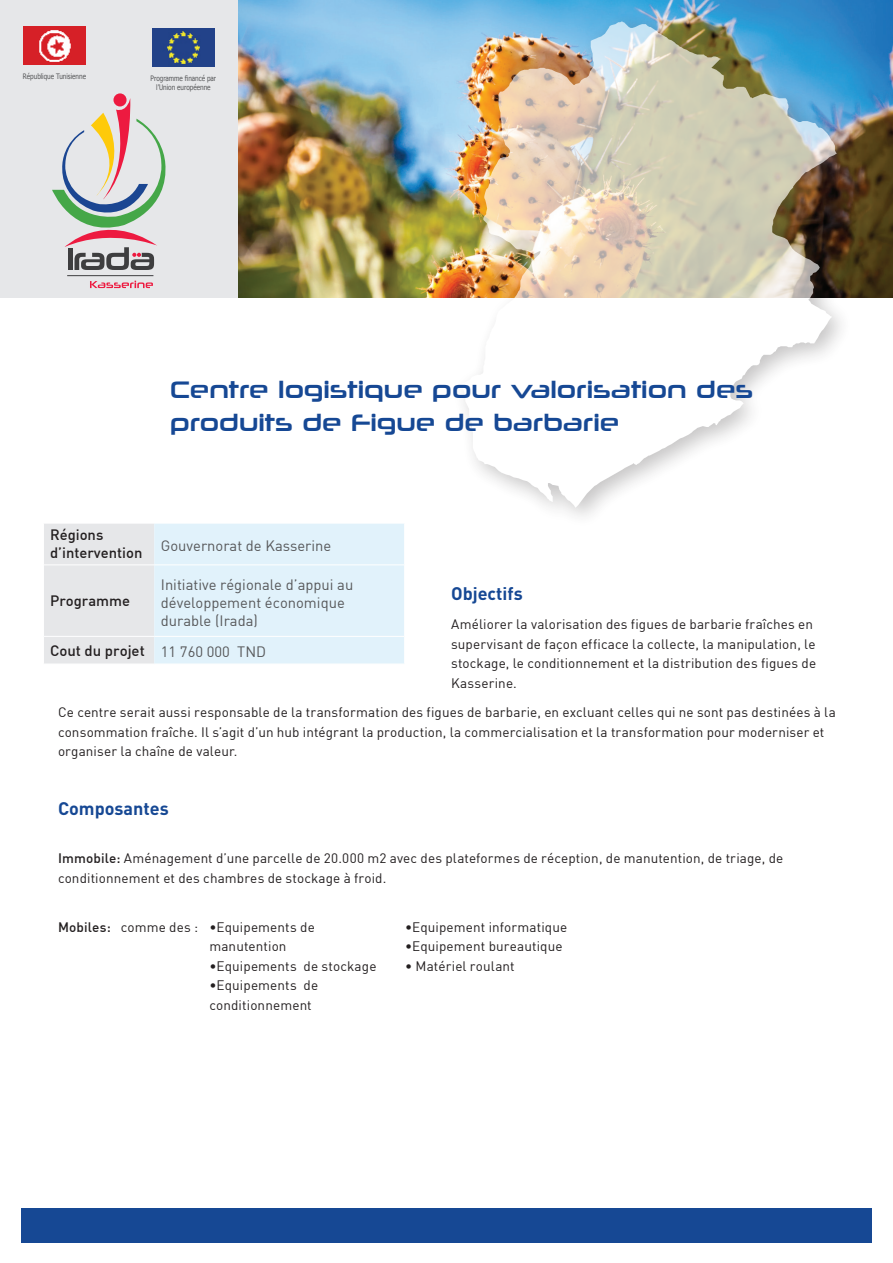
<style>
.page{position:relative;width:893px;height:1263px;background:#fff}
.page>*{position:absolute;margin:0;border:0;box-sizing:border-box;transform-origin:0 0}
.t1{font:24px/33px "Neuropolitical Rg";color:#164894}
.t2{font:700 18px "DIN";color:#164894}
.t3{font:500 14.85px "DIN";color:#231f20}
.t4{font:14.7px/18px "DIN";color:#57585a}
.t5{font:500 14.7px/18px "DIN";color:#231f20}
.t6{font:13.5px/19.5px "DIN";letter-spacing:.01em;color:#231f20}
.t7{font:7.5px/9px "Tahoma";color:#57585a;text-align:center;scale:.85 1}
.s1{font-weight:500}
</style>
<div class="page">
<div style="left:0;top:0;width:247px;height:298px;background:#e6e7e9"></div>
<img style="left:238px;top:0;width:655px;height:298px">
<div style="left:21px;top:1208px;width:851px;height:34px;background:#164894"></div>
<svg style="left:90px;top:281px;width:63px;height:7px"></svg>
<hr style="left:67px;top:275px;width:86px;height:1px;background:#3e3e3f">
<svg style="left:113px;top:93px;width:14px;height:13px"></svg>
<svg style="left:52px;top:98px;width:114px;height:172px"></svg>
<svg style="left:44px;top:523px;width:360px;height:141px;background:#e3eef5"></svg>
<img style="left:153px;top:29px;width:61px;height:38px">
<img style="left:24px;top:27px;width:61px;height:38px">
<div style="left:450px;top:11px;width:410px;height:519px;background:#231f20;opacity:.4"></div>
<img style="left:460px;top:21px;width:377px;height:487px">
<p class="t7" style="left:23px;top:72px;width:76px">République Tunisienne</p>
<p class="t7" style="left:151px;top:73px;width:79px">Programme financé par l’Union européenne</p>
<h1 class="t1" style="left:170px;top:372px;width:584px">Centre logistique pour valorisation des produits de Figue de barbarie</h1>
<p class="t5" style="left:50px;top:525px;width:94px">Régions d’intervention</p>
<p class="t4" style="left:161px;top:537px;width:172px">Gouvernorat de Kasserine</p>
<p class="t5" style="left:50px;top:591px;width:81px">Programme</p>
<p class="t4" style="left:161px;top:575px;width:194px">Initiative régionale d’appui au développement économique durable (Irada)</p>
<p class="t3" style="left:50px;top:641px;width:217px">Cout du projet <sub>11</sub> <sub>760</sub> <sub>000</sub> <sub>TND</sub></p>
<h2 class="t2" style="left:451px;top:582px;width:73px">Objectifs</h2>
<p class="t6" style="left:451px;top:614px;width:367px">Améliorer la valorisation des figues de barbarie fraîches en supervisant de façon efficace la collecte, la manipulation, le stockage, le conditionnement et la distribution des figues de Kasserine.</p>
<p class="t6" style="left:58px;top:702px;width:779px">Ce centre serait aussi responsable de la transformation des figues de barbarie, en excluant celles qui ne sont pas destinées à la consommation fraîche. Il s’agit d’un hub intégrant la production, la commercialisation et la transformation pour moderniser et organiser la chaîne de valeur.</p>
<h2 class="t2" style="left:58px;top:796px;width:112px">Composantes</h2>
<p class="t6" style="left:58px;top:848px;width:727px"><span class="s1">Immobile:</span> Aménagement d’une parcelle de 20.000 m2 avec des plateformes de réception, de manutention, de triage, de conditionnement et des chambres de stockage à froid.</p>
<p class="t6" style="left:209px;top:917px;width:107px;text-indent:-151px"><span class="s1">Mobiles:</span> comme des : •Equipements de manutention</p>
<p class="t6" style="left:209px;top:956px;width:169px">•Equipements de stockage</p>
<p class="t6" style="left:209px;top:975px;width:110px">•Equipements de conditionnement</p>
<p class="t6" style="left:405px;top:917px;width:164px">•Equipement informatique</p>
<p class="t6" style="left:405px;top:936px;width:159px">•Equipement bureautique</p>
<p class="t6" style="left:405px;top:956px;width:111px">• Matériel roulant</p>
</div>
